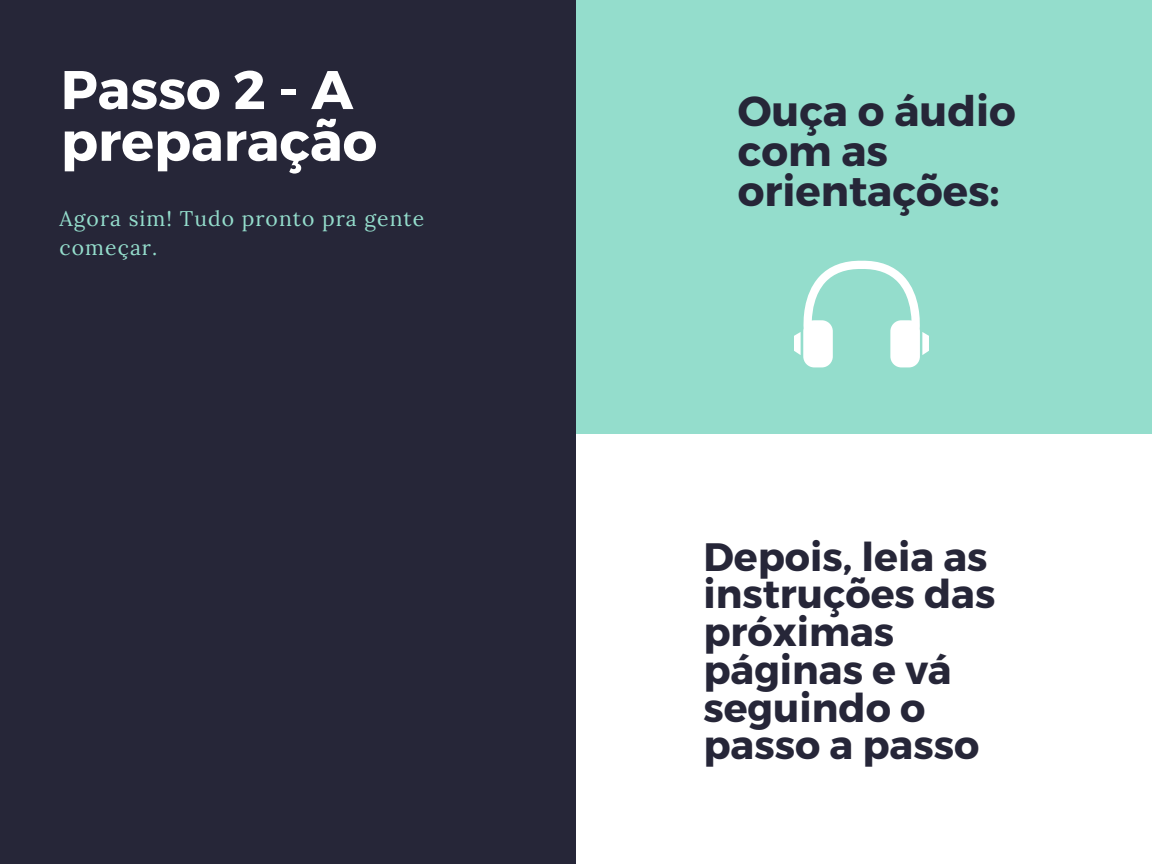
<style>
.page{position:relative;width:1152px;height:864px;background:#fff}
.page>*{position:absolute;margin:0;border:0;box-sizing:border-box;transform-origin:0 0}
.t1{font:700 54.3px/51.8px "Montserrat";color:#fff}
.t2{font:700 42px/40px "Montserrat";color:#262638}
.t3{font:700 39.6px/37.8px "Montserrat";color:#262638}
.t4{font:21.15px/29.2px "Lora";letter-spacing:.05em;color:#94ddcc}
</style>
<div class="page">
<div style="left:530px;top:0;width:622px;height:433px;background:#94ddcc"></div>
<div style="left:0;top:0;width:576px;height:864px;background:#262638"></div>
<svg style="left:794px;top:261px;width:135px;height:106px"></svg>
<p class="t1" style="left:61px;top:61px;width:318px">Passo 2 - A preparação</p>
<p class="t4" style="left:60px;top:203px;width:366px">Agora sim! Tudo pronto pra gente começar.</p>
<p class="t2" style="left:738px;top:89px;width:280px">Ouça o áudio com as orientações:</p>
<p class="t3" style="left:703px;top:536px;width:293px">Depois, leia as instruções das próximas páginas e vá seguindo o</p>
<p class="t3" style="left:703px;top:724px;width:277px">passo a passo</p>
</div>
